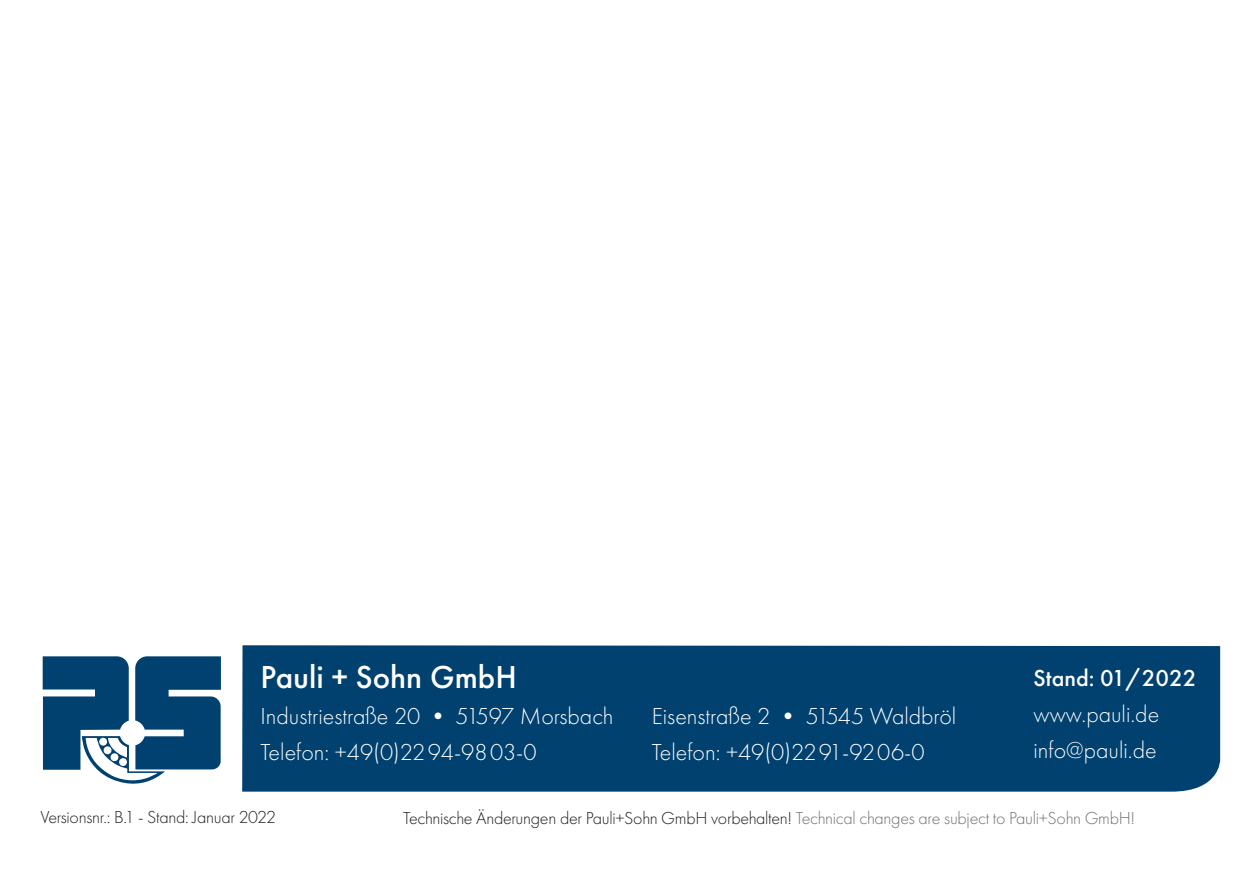
<style>
.page{position:relative;width:1259px;height:893px;background:#fff}
.page>*{position:absolute;margin:0;border:0;box-sizing:border-box;transform-origin:0 0}
.t1{font:500 33px "Futura PT";color:#fff}
.t2{font:300 24px/36px "Futura PT";color:#fff}
.t3{font:500 24px "Futura PT";color:#fff}
.t4{font:300 18px "Futura PT";letter-spacing:-.015em;color:#1d1d1b}
.s1{color:#70706f}
</style>
<div class="page">
<svg style="left:43px;top:656px;width:178px;height:128px"></svg>
<div style="left:242px;top:645px;width:978px;height:147px;background:#004170"></div>
<h1 class="t1" style="left:260px;top:658px;width:258px">Pauli + Sohn GmbH</h1>
<p class="t2" style="left:260px;top:699px;width:354px">Industriestraße 20 • 51597 Morsbach<br>Telefon: +49(0)2294-9803-0</p>
<p class="t2" style="left:652px;top:699px;width:306px">Eisenstraße 2 • 51545 Waldbröl<br>Telefon: +49(0)2291-9206-0</p>
<p class="t3" style="left:1033px;top:664px;width:164px">Stand: 01/2022</p>
<p class="t2" style="left:1033px;top:697px;width:127px">www.pauli.de info@pauli.de</p>
<p class="t4" style="left:41px;top:807px;width:237px">Versionsnr.: B.1 - Stand: Januar 2022</p>
<p class="t4" style="left:403px;top:808px;width:733px">Technische Änderungen der Pauli+Sohn GmbH vorbehalten! <span class="s1">Technical changes are subject to Pauli+Sohn GmbH!</span></p>
</div>
